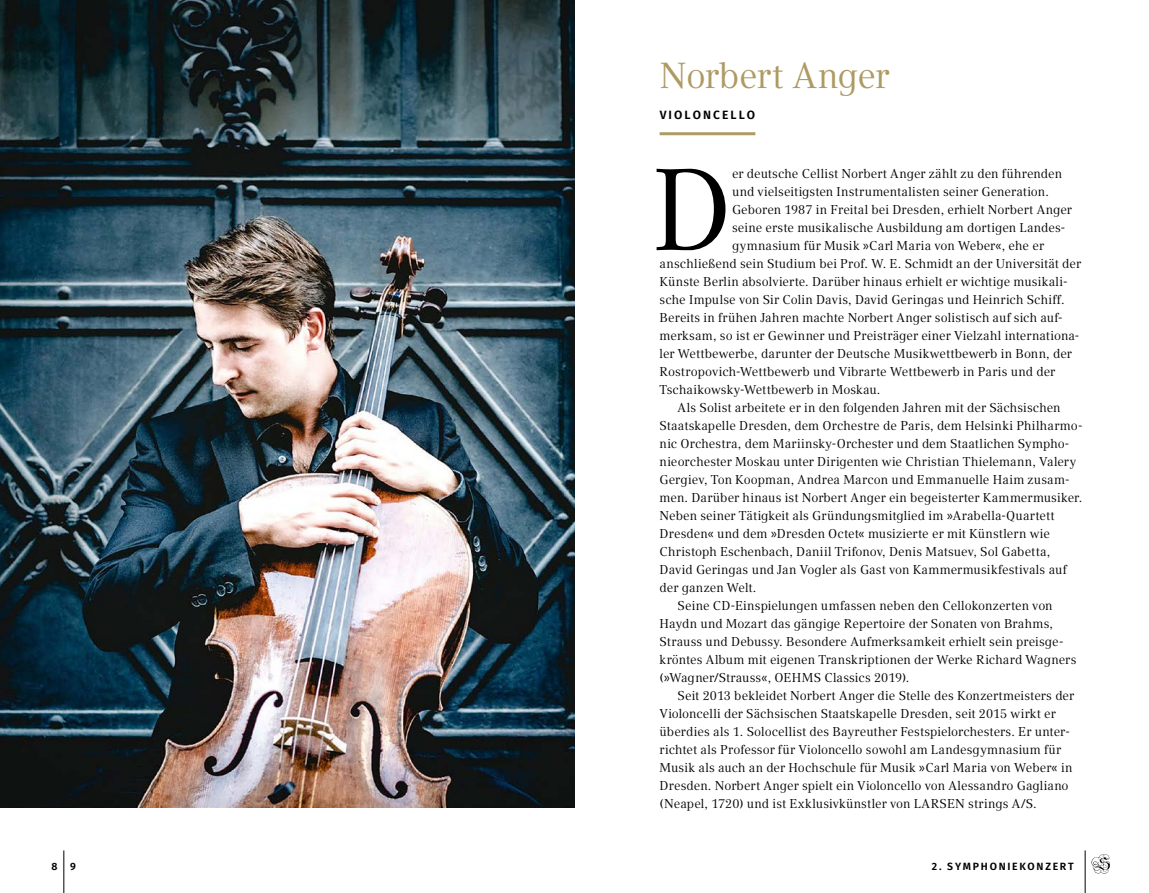
<style>
.page{position:relative;width:1149px;height:893px;background:#fff}
.page>*{position:absolute;margin:0;border:0;box-sizing:border-box;transform-origin:0 0}
.SyKo_Fließtext_Einzu{font:114.9px "Compatil Text LT Pro";color:#000}
.Headline_Compatil_24{font:36px "Compatil Text LT Pro";letter-spacing:-.025em;color:#ae9a63}
.SyKo_Fließtext_Einzu-2{font:12.75px/18px "Compatil Text LT Pro";letter-spacing:.005em;color:#000}
.unterzeile_mit_linie{font:600 12px "Fira Sans";letter-spacing:.175em;color:#000}
.t1{font:600 10.5px "Fira Sans";letter-spacing:.165em;color:#000}
</style>
<div class="page">
<hr style="left:63px;top:850px;width:1px;height:43px;background:#000">
<hr style="left:1084px;top:850px;width:1px;height:43px;background:#000">
<svg style="left:1091px;top:854px;width:18px;height:20px"></svg>
<hr style="left:659px;top:132px;width:96px;height:3px;background:#ae9a63">
<img style="left:0;top:0;width:574px;height:808px">
<p class="Headline_Compatil_24" style="left:659px;top:54px;width:231px">Norbert Anger</p>
<p class="unterzeile_mit_linie" style="left:659px;top:105px;width:97px">VIOLONCELLO</p>
<p class="SyKo_Fließtext_Einzu" style="left:651px;top:143px;width:83px">D</p>
<p class="SyKo_Fließtext_Einzu-2" style="left:731px;top:164px;width:331px">er deutsche Cellist Norbert Anger zählt zu den führenden</p>
<p class="SyKo_Fließtext_Einzu-2" style="left:731px;top:182px;width:318px">und vielseitigsten Instrumentalisten seiner Generation.</p>
<p class="SyKo_Fließtext_Einzu-2" style="left:731px;top:200px;width:341px">Geboren 1987 in Freital bei Dresden, erhielt Norbert Anger</p>
<p class="SyKo_Fließtext_Einzu-2" style="left:731px;top:218px;width:335px">seine erste musikalische Ausbildung am dortigen Landes-</p>
<p class="SyKo_Fließtext_Einzu-2" style="left:731px;top:236px;width:313px">gymnasium für Musik »Carl Maria von Weber«, ehe er</p>
<p class="SyKo_Fließtext_Einzu-2" style="left:659px;top:254px;width:423px">anschließend sein Studium bei Prof. W. E. Schmidt an der Universität der</p>
<p class="SyKo_Fließtext_Einzu-2" style="left:659px;top:272px;width:409px">Künste Berlin absolvierte. Darüber hinaus erhielt er wichtige musikali-</p>
<p class="SyKo_Fließtext_Einzu-2" style="left:659px;top:290px;width:406px">sche Impulse von Sir Colin Davis, David Geringas und Heinrich Schiff.</p>
<p class="SyKo_Fließtext_Einzu-2" style="left:659px;top:308px;width:404px">Bereits in frühen Jahren machte Norbert Anger solistisch auf sich auf-</p>
<p class="SyKo_Fließtext_Einzu-2" style="left:659px;top:326px;width:421px">merksam, so ist er Gewinner und Preisträger einer Vielzahl internationa-</p>
<p class="SyKo_Fließtext_Einzu-2" style="left:659px;top:344px;width:414px">ler Wettbewerbe, darunter der Deutsche Musikwettbewerb in Bonn, der</p>
<p class="SyKo_Fließtext_Einzu-2" style="left:659px;top:362px;width:397px">Rostropovich-Wettbewerb und Vibrarte Wettbewerb in Paris und der</p>
<p class="SyKo_Fließtext_Einzu-2" style="left:659px;top:380px;width:222px">Tschaikowsky-Wettbewerb in Moskau.</p>
<p class="SyKo_Fließtext_Einzu-2" style="left:659px;top:398px;width:424px;text-indent:18px">Als Solist arbeitete er in den folgenden Jahren mit der Sächsischen Staatskapelle Dresden, dem Orchestre de Paris, dem Helsinki Philharmo&shy;nic Orchestra, dem Mariinsky-Orchester und dem Staatlichen Sympho&shy;nieorchester Moskau unter Dirigenten wie Christian Thielemann, Valery Gergiev, Ton Koopman, Andrea Marcon und Emmanuelle Haim zusam&shy;men. Darüber hinaus ist Norbert Anger ein begeisterter Kammermusiker.<br>Neben seiner Tätigkeit als Gründungsmitglied im »Arabella-Quartett Dresden« und dem »Dresden Octet« musizierte er mit Künstlern wie Christoph Eschenbach, Daniil Trifonov, Denis Matsuev, Sol Gabetta, David Geringas und Jan Vogler als Gast von Kammermusikfestivals auf der ganzen Welt.</p>
<p class="SyKo_Fließtext_Einzu-2" style="left:659px;top:596px;width:418px;text-indent:18px">Seine CD-Einspielungen umfassen neben den Cellokonzerten von Haydn und Mozart das gängige Repertoire der Sonaten von Brahms, Strauss und Debussy. Besondere Aufmerksamkeit erhielt sein preisge&shy;kröntes Album mit eigenen Transkriptionen der Werke Richard Wagners (»Wagner/Strauss«, OEHMS Classics 2019).</p>
<p class="SyKo_Fließtext_Einzu-2" style="left:659px;top:686px;width:416px;text-indent:18px">Seit 2013 bekleidet Norbert Anger die Stelle des Konzertmeisters der Violoncelli der Sächsischen Staatskapelle Dresden, seit 2015 wirkt er überdies als 1. Solocellist des Bayreuther Festspielorchesters. Er unter&shy;richtet als Professor für Violoncello sowohl am Landesgymnasium für Musik als auch an der Hochschule für Musik »Carl Maria von Weber« in Dresden. Norbert Anger spielt ein Violoncello von Alessandro Gagliano (Neapel, 1720) und ist Exklusivkünstler von LARSEN strings A/S.</p>
<p class="t1" style="left:51px;top:858px;width:26px">8 9</p>
<p class="t1" style="left:931px;top:858px;width:144px">2. SYMPHONIEKONZERT</p>
</div>
